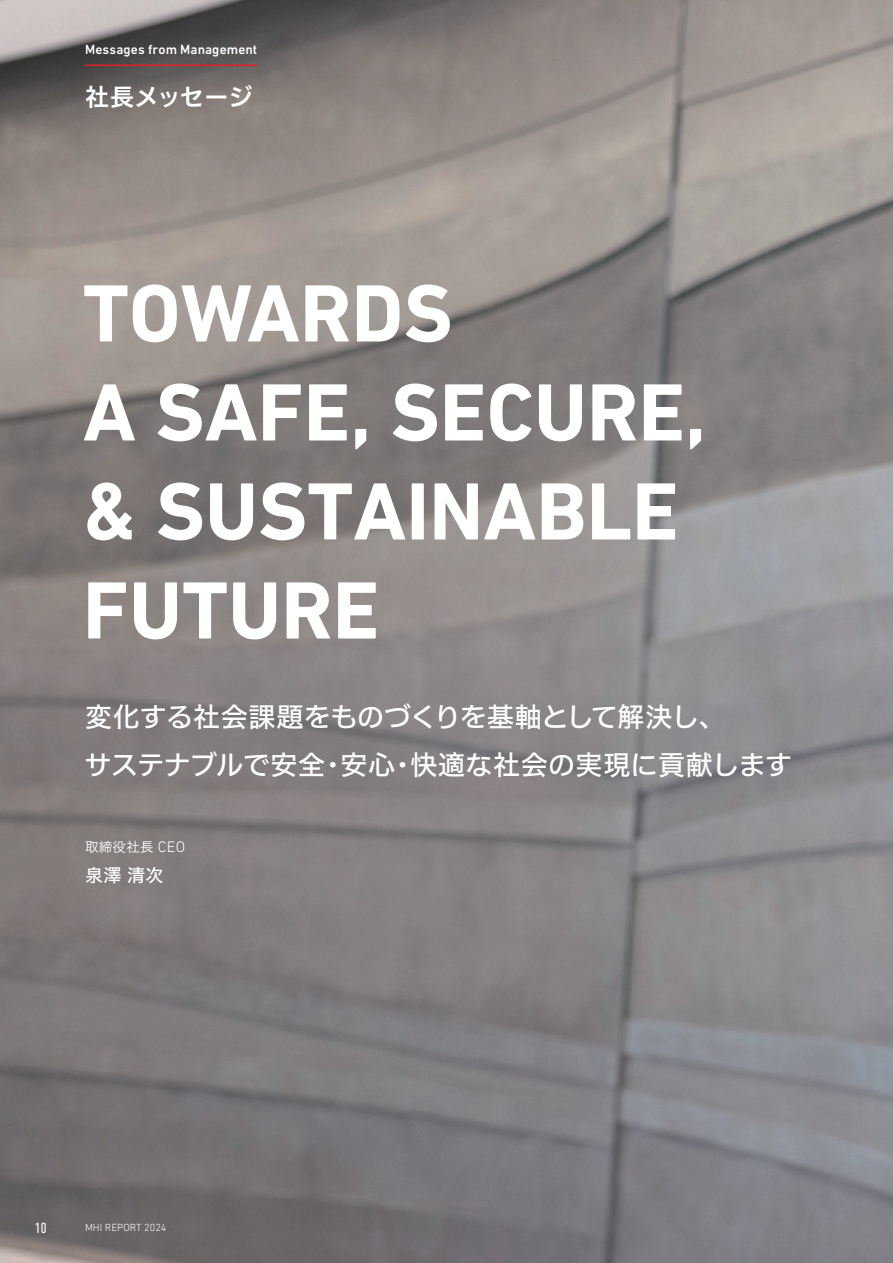
<style>
.page{position:relative;width:893px;height:1263px;background:#fff}
.page>*{position:absolute;margin:0;border:0;box-sizing:border-box;transform-origin:0 0}
.t1{font:700 82.5px/99px "DIN Next LT Pro";color:#fff}
.t2{font:27px/48px "Hiragino UD Sans F Std N W5";color:#fff}
.t3{font:24px "Hiragino UD Sans F Std N W6";letter-spacing:.015em;color:#fff}
.t4{font:18px "Hiragino UD Sans F Std N W5";color:#fff}
.t5{font:condensed 15px "DIN Next LT Pro";color:#fff}
.t6{font:500 13.5px "DIN Next LT Pro";letter-spacing:.01em;color:#fff}
.t7{font:13.5px "Hiragino UD Sans F Std N W3";letter-spacing:.02em;color:#fff}
.t8{font:300 10.5px "DIN Next LT Pro";color:#fff}
.s1{font-family:"DIN Next LT Pro";font-weight:300;font-size:15.45px}
</style>
<div class="page">
<img style="left:0;top:0;width:893px;height:1263px">
<hr style="left:85px;top:65px;width:172px;height:1px;background:#e41f25">
<p class="t6" style="left:85px;top:41px;width:174px">Messages from Management</p>
<p class="t3" style="left:85px;top:79px;width:169px">社長メッセージ</p>
<h1 class="t1" style="left:83px;top:264px;width:625px">TOWARDS<br>A SAFE, SECURE, &amp; SUSTAINABLE<br>FUTURE</h1>
<p class="t2" style="left:84px;top:691px;width:709px">変化する社会課題をものづくりを基軸として解決し、<br>サステナブルで安全・安心・快適な社会の実現に貢献します</p>
<p class="t7" style="left:85px;top:836px;width:102px">取締役社長 <span class="s1">CEO</span></p>
<p class="t4" style="left:85px;top:861px;width:80px">泉澤清次</p>
<p class="t5" style="left:35px;top:1219px;width:14px">10</p>
<p class="t8" style="left:85px;top:1222px;width:83px">MHI REPORT 2024</p>
</div>
